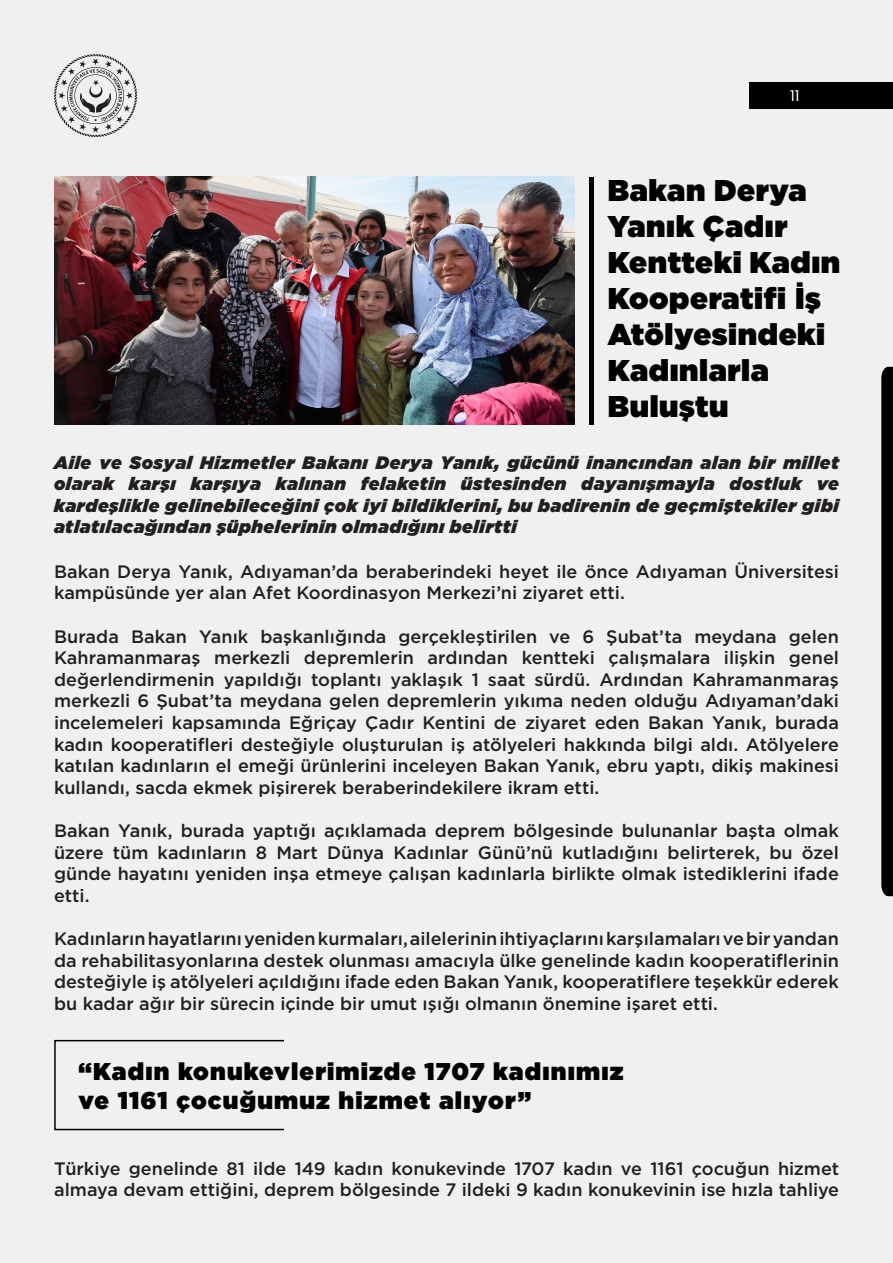
<style>
.page{position:relative;width:893px;height:1263px;background:#eff1f0}
.page>*{position:absolute;margin:0;border:0;box-sizing:border-box;transform-origin:0 0}
.başlık{font:900 30px/36px "Gotham";letter-spacing:.02em;color:#000}
.t1{font:900 24.3px/29.1px "Gotham";letter-spacing:.05em;color:#000001}
.t2{font:500 18px/21.6px "Gotham";color:#231f20;text-align:justify}
.t3{font:italic 900 18px/21.6px "Gotham";letter-spacing:.035em;color:#231f20;text-align:justify}
.t4{font:15px "Poppins";color:#fff}
</style>
<div class="page">
<svg style="left:54px;top:54px;width:83px;height:83px"></svg>
<div style="left:750px;top:82px;width:143px;height:27px;background:#000001"></div>
<svg style="left:881px;top:367px;width:12px;height:529px;background:#080809"></svg>
<img style="left:54px;top:177px;width:520px;height:247px">
<hr style="left:589px;top:177px;width:4px;height:247px;background:#000001">
<div style="left:54px;top:1040px;width:231px;height:90px;border:2px solid #000"></div>
<p class="t4" style="left:790px;top:87px;width:11px">11</p>
<p class="başlık" style="left:608px;top:172px;width:234px">Bakan Derya<br>Yanık Çadır<br>Kentteki Kadın<br>Kooperatifi İş<br>Atölyesindeki<br>Kadınlarla<br>Buluştu</p>
<p class="t3" style="left:54px;top:451px;width:786px">Aile ve Sosyal Hizmetler Bakanı Derya Yanık, gücünü inancından alan bir millet olarak karşı karşıya kalınan felaketin üstesinden dayanışmayla dostluk ve kardeşlikle gelinebileceğini çok iyi bildiklerini, bu badirenin de geçmiştekiler gibi atlatılacağından şüphelerinin olmadığını belirtti</p>
<p class="t2" style="left:54px;top:560px;width:786px">Bakan Derya Yanık, Adıyaman’da beraberindeki heyet ile önce Adıyaman Üniversitesi kampüsünde yer alan Afet Koordinasyon Merkezi’ni ziyaret etti.</p>
<p class="t2" style="left:54px;top:625px;width:786px">Burada Bakan Yanık başkanlığında gerçekleştirilen ve 6 Şubat’ta meydana gelen Kahramanmaraş merkezli depremlerin ardından kentteki çalışmalara ilişkin genel değerlendirmenin yapıldığı toplantı yaklaşık 1 saat sürdü. Ardından Kahramanmaraş merkezli 6 Şubat’ta meydana gelen depremlerin yıkıma neden olduğu Adıyaman’daki incelemeleri kapsamında Eğriçay Çadır Kentini de ziyaret eden Bakan Yanık, burada kadın kooperatifleri desteğiyle oluşturulan iş atölyeleri hakkında bilgi aldı. Atölyelere katılan kadınların el emeği ürünlerini inceleyen Bakan Yanık, ebru yaptı, dikiş makinesi kullandı, sacda ekmek pişirerek beraberindekilere ikram etti.</p>
<p class="t2" style="left:54px;top:820px;width:786px">Bakan Yanık, burada yaptığı açıklamada deprem bölgesinde bulunanlar başta olmak üzere tüm kadınların 8 Mart Dünya Kadınlar Günü’nü kutladığını belirterek, bu özel günde hayatını yeniden inşa etmeye çalışan kadınlarla birlikte olmak istediklerini ifade etti.</p>
<p class="t2" style="left:54px;top:928px;width:786px">Kadınların hayatlarını yeniden kurmaları, ailelerinin ihtiyaçlarını karşılamaları ve bir yandan da rehabilitasyonlarına destek olunması amacıyla ülke genelinde kadın kooperatiflerinin desteğiyle iş atölyeleri açıldığını ifade eden Bakan Yanık, kooperatiflere teşekkür ederek bu kadar ağır bir sürecin içinde bir umut ışığı olmanın önemine işaret etti.</p>
<p class="t1" style="left:79px;top:1057px;width:546px">“Kadın konukevlerimizde 1707 kadınımız ve 1161 çocuğumuz hizmet alıyor”</p>
<p class="t2" style="left:54px;top:1157px;width:786px">Türkiye genelinde 81 ilde 149 kadın konukevinde 1707 kadın ve 1161 çocuğun hizmet almaya devam ettiğini, deprem bölgesinde 7 ildeki 9 kadın konukevinin ise hızla tahliye</p>
</div>
